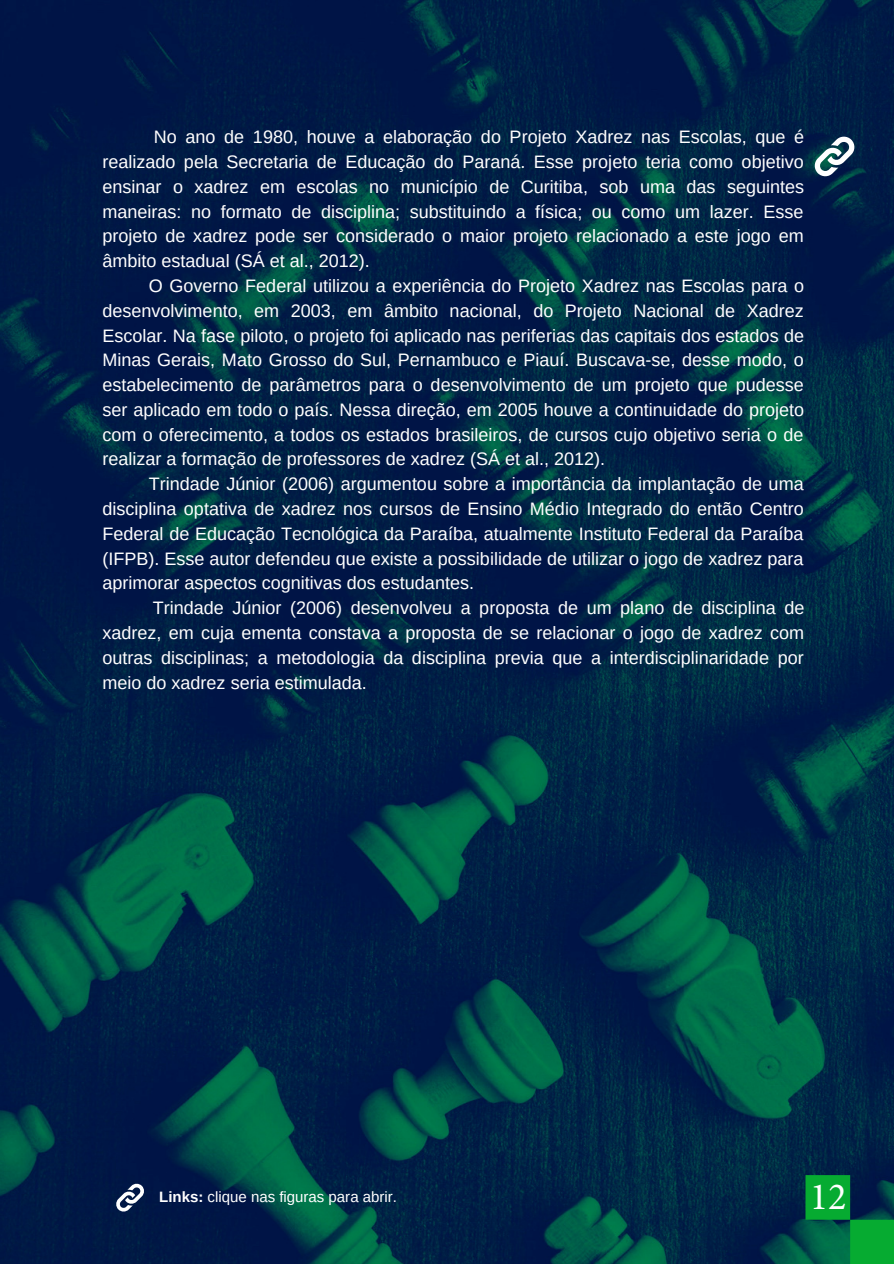
<style>
.page{position:relative;width:894px;height:1264px;background:#fff}
.page>*{position:absolute;margin:0;border:0;box-sizing:border-box;transform-origin:0 0}
.t1{font:38.55px "Minion Pro";color:#fff}
.t2{font:18px/24.8px "Arimo";color:#fff;text-align:justify}
.t3{font:15px "Arimo";color:#fff}
.s1{font-weight:700}
</style>
<div class="page">
<img style="left:1px;top:1px;width:892px;height:1262px">
<svg style="left:805px;top:1175px;width:88px;height:88px;background:#03763c"></svg>
<svg style="left:115px;top:1182px;width:30px;height:30px"></svg>
<svg style="left:813px;top:136px;width:42px;height:41px"></svg>
<p class="t2" style="left:102px;top:125px;width:703px;text-indent:51px">No ano de 1980, houve a elaboração do Projeto Xadrez nas Escolas, que é realizado pela Secretaria de Educação do Paraná. Esse projeto teria como objetivo ensinar o xadrez em escolas no município de Curitiba, sob uma das seguintes maneiras: no formato de disciplina; substituindo a física; ou como um lazer. Esse projeto de xadrez pode ser considerado o maior projeto relacionado a este jogo em âmbito estadual (SÁ et al., 2012).</p>
<p class="t2" style="left:102px;top:273px;width:703px;text-indent:46px">O Governo Federal utilizou a experiência do Projeto Xadrez nas Escolas para o desenvolvimento, em 2003, em âmbito nacional, do Projeto Nacional de Xadrez Escolar. Na fase piloto, o projeto foi aplicado nas periferias das capitais dos estados de Minas Gerais, Mato Grosso do Sul, Pernambuco e Piauí. Buscava-se, desse modo, o estabelecimento de parâmetros para o desenvolvimento de um projeto que pudesse ser aplicado em todo o país. Nessa direção, em 2005 houve a continuidade do projeto com o oferecimento, a todos os estados brasileiros, de cursos cujo objetivo seria o de realizar a formação de professores de xadrez (SÁ et al., 2012).</p>
<p class="t2" style="left:102px;top:471px;width:702px;text-indent:46px">Trindade Júnior (2006) argumentou sobre a importância da implantação de uma disciplina optativa de xadrez nos cursos de Ensino Médio Integrado do então Centro Federal de Educação Tecnológica da Paraíba, atualmente Instituto Federal da Paraíba (IFPB). Esse autor defendeu que existe a possibilidade de utilizar o jogo de xadrez para aprimorar aspectos cognitivas dos estudantes.</p>
<p class="t2" style="left:102px;top:595px;width:703px;text-indent:50px">Trindade Júnior (2006) desenvolveu a proposta de um plano de disciplina de xadrez, em cuja ementa constava a proposta de se relacionar o jogo de xadrez com outras disciplinas; a metodologia da disciplina previa que a interdisciplinaridade por meio do xadrez seria estimulada.</p>
<p class="t3" style="left:159px;top:1188px;width:239px"><span class="s1">Links:</span> clique nas figuras para abrir.</p>
<h1 class="t1" style="left:809px;top:1170px;width:38px">12</h1>
</div>
